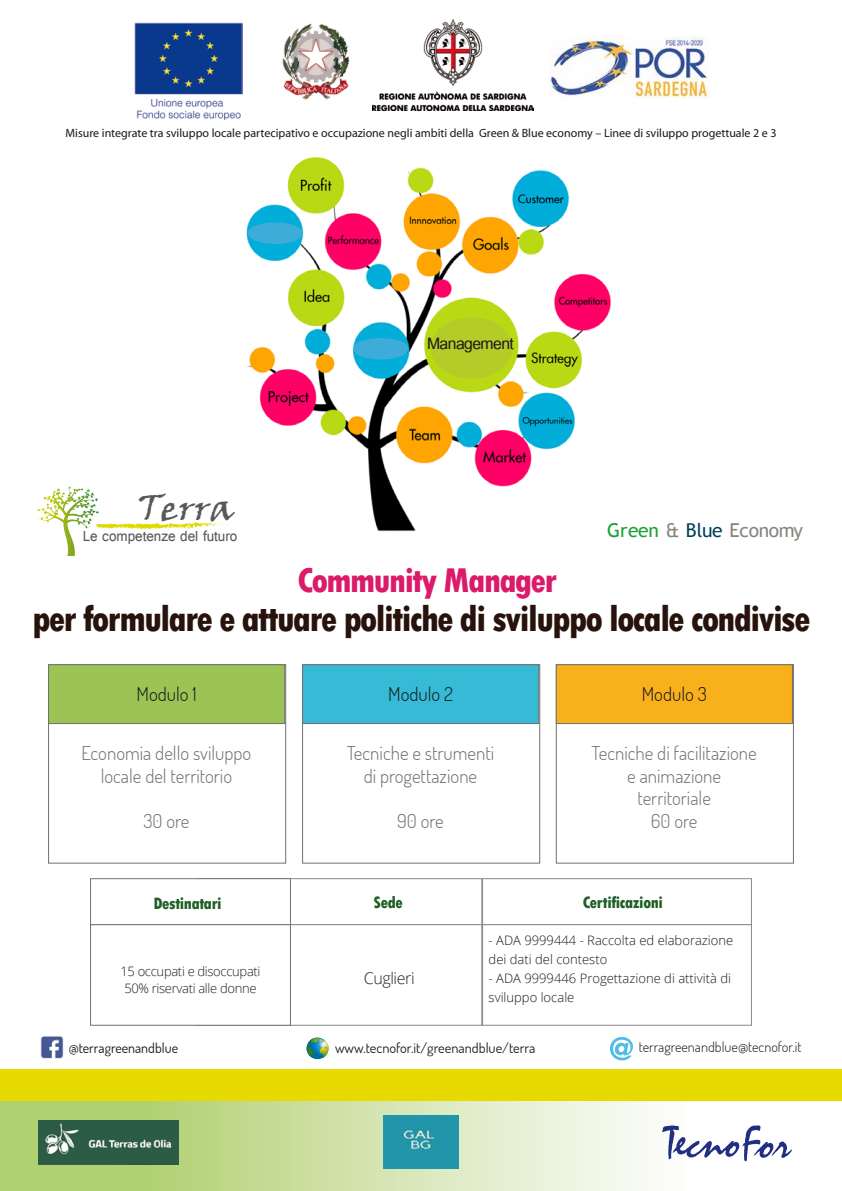
<style>
.page{position:relative;width:842px;height:1191px;background:#fff}
.page>*{position:absolute;margin:0;border:0;box-sizing:border-box;transform-origin:0 0}
.t1{font:800 condensed 38px "Tw Cen";letter-spacing:-.04em;color:#27130b}
.t2{font:36.6px "Viner Hand ITC";color:#58585a;scale:1.08 1}
.t3{font:800 condensed 36px "Tw Cen";letter-spacing:-.04em;color:#db1a69}
.t4{font:22px "Utsaah";letter-spacing:-.025em;color:#1a171c}
.t5{font:19.1px "Trebuchet MS";letter-spacing:-.01em;color:#87847f}
.t6{font:300 19px/22.8px "Dosis";color:#707172;text-align:center}
.t7{font:300 19px "Dosis";color:#1a171c}
.t8{font:800 condensed 17.3px "Tw Cen";letter-spacing:-.025em;color:#205f26}
.t9{font:300 16px "Open Sans";letter-spacing:-.025em;color:#211e1f}
.t10{font:15.7px "Raavi";color:#58585a;scale:.95 1}
.t11{font:14px "Dosis";color:#211e1f}
.t12{font:300 14px "Dosis";color:#211e1f}
.t13{font:14px "Dosis";color:#1a171c}
.t14{font:300 13px/19px "Open Sans";color:#1a171c}
.t15{font:300 13px/17.3px "Open Sans";letter-spacing:-.025em;color:#211e1f;text-align:center}
.t16{font:12px "Myriad Pro";color:#1a171c}
.s1{color:#18a137}
.s2{color:#003f5c}
</style>
<div class="page">
<img style="left:246px;top:156px;width:365px;height:376px">
<img style="left:135px;top:23px;width:108px;height:97px">
<img style="left:282px;top:23px;width:68px;height:77px">
<img style="left:372px;top:20px;width:162px;height:90px">
<img style="left:550px;top:37px;width:159px;height:62px">
<div style="left:598px;top:518px;width:222px;height:26px;background:#fff"></div>
<div style="left:48px;top:664px;width:238px;height:199px;background:#fff;border:1px solid #707172"></div>
<div style="left:48px;top:664px;width:237px;height:60px;background:#9bc454;border:1px solid #707172"></div>
<div style="left:556px;top:664px;width:238px;height:199px;background:#fff;border:1px solid #707172"></div>
<div style="left:556px;top:664px;width:237px;height:60px;background:#f8b01b;border:1px solid #707172"></div>
<div style="left:302px;top:664px;width:238px;height:199px;background:#fff;border:1px solid #707172"></div>
<div style="left:302px;top:664px;width:237px;height:60px;background:#36bad5;border:1px solid #707172"></div>
<div style="left:431px;top:317px;width:81px;height:62px;background:#b4cb28;border-radius:50%"></div>
<div style="left:353px;top:338px;width:56px;height:21px;background:#3eacd8;border-radius:50%"></div>
<div style="left:248px;top:222px;width:55px;height:22px;background:#3eacd8;border-radius:50%"></div>
<svg style="left:0;top:1101px;width:747px;height:90px"></svg>
<svg style="left:662px;top:1125px;width:130px;height:36px"></svg>
<div style="left:0;top:1069px;width:842px;height:32px;background:#e7da00"></div>
<img style="left:383px;top:1115px;width:76px;height:53px">
<img style="left:39px;top:1120px;width:139px;height:44px">
<svg style="left:306px;top:1037px;width:23px;height:22px"></svg>
<svg style="left:610px;top:1037px;width:23px;height:23px"></svg>
<img style="left:40px;top:1036px;width:24px;height:23px">
<svg style="left:95px;top:522px;width:138px;height:8px"></svg>
<svg style="left:62px;top:487px;width:8px;height:15px"></svg>
<div style="left:196px;top:878px;width:286px;height:47px;background:#fff;border:1px solid #87888a"></div>
<div style="left:90px;top:878px;width:201px;height:47px;background:#fff;border:1px solid #707172"></div>
<div style="left:482px;top:878px;width:270px;height:47px;background:#fff;border:1px solid #87888a"></div>
<div style="left:482px;top:924px;width:270px;height:101px;background:#fff;border:1px solid #87888a"></div>
<div style="left:196px;top:924px;width:286px;height:101px;background:#fff;border:1px solid #87888a"></div>
<div style="left:90px;top:924px;width:201px;height:101px;background:#fff;border:1px solid #707172"></div>
<p class="t16" style="left:65px;top:127px;width:712px">Misure integrate tra sviluppo locale partecipativo e occupazione negli ambiti della Green &amp; Blue economy – Linee di sviluppo progettuale 2 e 3</p>
<h2 class="t2" style="left:138px;top:485px;width:91px">Terra</h2>
<p class="t10" style="left:83px;top:527px;width:164px">Le competenze del futuro</p>
<p class="t4" style="left:427px;top:333px;width:88px">Management</p>
<h3 class="t3" style="left:297px;top:559px;width:261px">Community Manager</h3>
<p class="t5" style="left:607px;top:519px;width:197px"><span class="s1">Green</span> &amp; <span class="s2">Blue</span> Economy</p>
<h1 class="t1" style="left:33px;top:596px;width:779px">per formulare e attuare politiche di sviluppo locale condivise</h1>
<p class="t7" style="left:137px;top:681px;width:62px">Modulo 1</p>
<p class="t6" style="left:82px;top:741px;width:171px">Economia dello sviluppo locale del territorio</p>
<p class="t6" style="left:143px;top:809px;width:47px">30 ore</p>
<p class="t7" style="left:388px;top:681px;width:66px">Modulo 2</p>
<p class="t6" style="left:347px;top:741px;width:149px">Tecniche e strumenti di progettazione</p>
<p class="t6" style="left:397px;top:809px;width:48px">90 ore</p>
<p class="t7" style="left:642px;top:681px;width:67px">Modulo 3</p>
<p class="t6" style="left:592px;top:741px;width:167px">Tecniche di facilitazione e animazione territoriale<br>60 ore</p>
<p class="t8" style="left:374px;top:892px;width:31px">Sede</p>
<p class="t8" style="left:583px;top:892px;width:82px">Certificazioni</p>
<p class="t14" style="left:489px;top:930px;width:246px">- ADA 9999444 - Raccolta ed elaborazione dei dati del contesto</p>
<p class="t14" style="left:489px;top:968px;width:244px">- ADA 9999446 Progettazione di attività di sviluppo locale</p>
<p class="t8" style="left:153px;top:893px;width:70px">Destinatari</p>
<p class="t15" style="left:120px;top:962px;width:142px">15 occupati e disoccupati<br>50% riservati alle donne</p>
<p class="t9" style="left:364px;top:967px;width:52px">Cuglieri</p>
<p class="t13" style="left:69px;top:1038px;width:111px">@terragreenandblue</p>
<p class="t11" style="left:335px;top:1038px;width:202px">www.tecnofor.it/greenandblue/terra</p>
<p class="t12" style="left:639px;top:1038px;width:164px">terragreenandblue@tecnofor.it</p>
</div>
